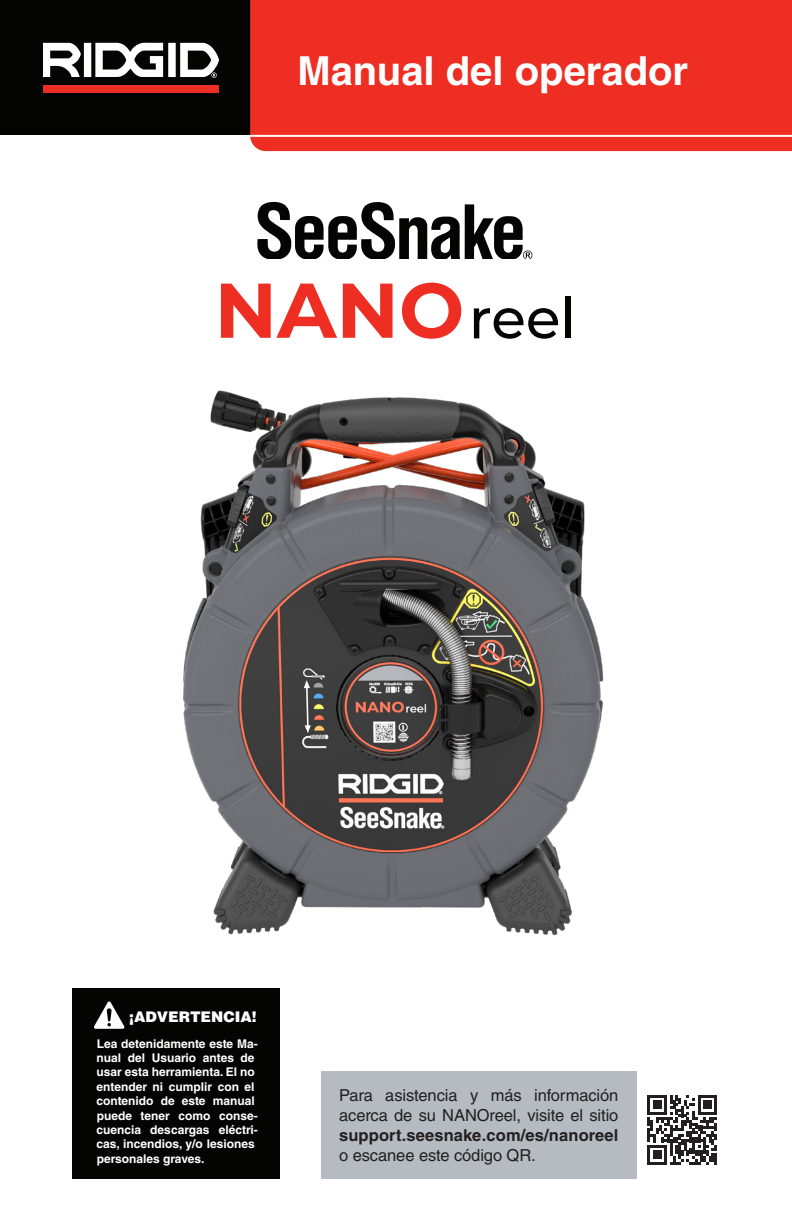
<style>
.page{position:relative;width:792px;height:1224px;background:#fff}
.page>*{position:absolute;margin:0;border:0;box-sizing:border-box;transform-origin:0 0}
.t1{font:700 40px "Helvetica LT Pro";color:#fff}
.t2{font:16.4px/19.8px "Helvetica LT Std";letter-spacing:-.005em;color:#231f20}
.t3{font:700 16.4px "Helvetica LT Std";letter-spacing:.01em;color:#231f20}
.t4{font:900 14.6px "Helvetica LT Std";color:#fff}
.t5{font:700 12px/14.4px "Helvetica LT Std";color:#fff}
</style>
<div class="page">
<div style="left:72px;top:989px;width:207px;height:190px;background:#040503"></div>
<svg style="left:94px;top:1001px;width:30px;height:28px"></svg>
<div style="left:321px;top:1071px;width:315px;height:108px;background:#b5bbc0"></div>
<svg style="left:648px;top:1095px;width:69px;height:70px"></svg>
<svg style="left:257px;top:202px;width:275px;height:57px"></svg>
<img style="left:183px;top:390px;width:421px;height:546px">
<svg style="left:221px;top:284px;width:116px;height:54px"></svg>
<svg style="left:343px;top:284px;width:50px;height:54px"></svg>
<svg style="left:402px;top:283px;width:59px;height:56px"></svg>
<svg style="left:474px;top:308px;width:84px;height:31px"></svg>
<div style="left:566px;top:296px;width:5px;height:42px;background:#040503"></div>
<div style="left:0;top:0;width:262px;height:135px;background:#040503"></div>
<div style="left:250px;top:0;width:542px;height:151px;background:#ee2e22"></div>
<svg style="left:43px;top:42px;width:176px;height:36px"></svg>
<div style="left:43px;top:85px;width:175px;height:7px;background:#ee2e22"></div>
<hr style="left:250px;top:135px;width:542px;height:2px;background:#fff">
<h1 class="t1" style="left:297px;top:46px;width:392px">Manual del operador</h1>
<p class="t4" style="left:129px;top:1007px;width:129px">¡ADVERTENCIA!</p>
<p class="t5" style="left:96px;top:1036px;width:163px">Lea detenidamente este Ma&shy;nual del Usuario antes de usar esta herramienta. El no entender ni cumplir con el contenido de este manual puede tener como conse&shy;cuencia descargas eléctri&shy;cas, incendios, y/o lesiones personales graves.</p>
<h2 class="t2" style="left:339px;top:1086px;width:281px">Para asistencia y más información acerca de su NANOreel, visite el sitio</h2>
<h2 class="t3" style="left:339px;top:1125px;width:281px">support.seesnake.com/es/nanoreel</h2>
<h2 class="t2" style="left:339px;top:1145px;width:198px">o escanee este código QR.</h2>
</div>
